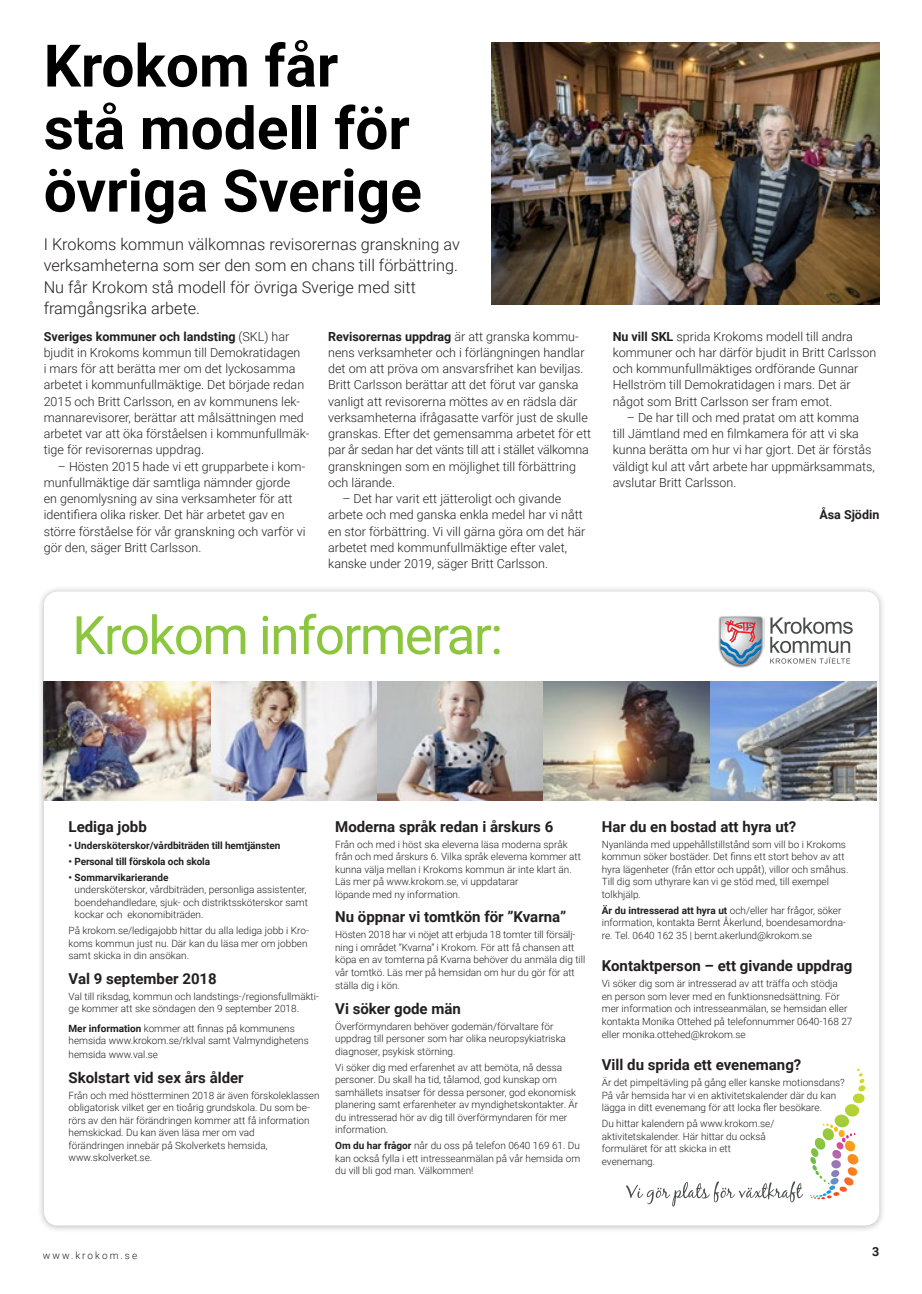
<style>
.page{position:relative;width:922px;height:1294px;background:#fff}
.page>*{position:absolute;margin:0;border:0;box-sizing:border-box;transform-origin:0 0}
.t1{font:700 58.62px/62.5px "Roboto";color:#000001}
.t2{font:53px "Roboto";letter-spacing:-.03em;color:#8bc63e}
.t3{font:300 16.25px/21.2px "Roboto";color:#231f20}
.t4{font:700 15px "Roboto";color:#231f20}
.t5{font:300 12.5px/16.2px "Roboto";color:#231f20}
.t6{font:700 12.5px "Roboto";color:#231f20}
.t7{font:300 10px/12.5px "Roboto";color:#231f20}
.t8{font:700 10px "Roboto";letter-spacing:-.01em;color:#231f20}
.t9{font:300 10px "Roboto";letter-spacing:.2em;color:#231f20}
.s1{font-weight:700}
</style>
<div class="page">
<div style="left:37px;top:584px;width:848px;height:648px;background:#231f20;opacity:.3"></div>
<div style="left:44px;top:591px;width:835px;height:634px;background:#fff;border-radius:14px"></div>
<img style="left:44px;top:681px;width:832px;height:119px">
<img style="left:491px;top:43px;width:388px;height:262px">
<img style="left:718px;top:616px;width:46px;height:52px">
<svg style="left:720px;top:617px;width:41px;height:48px;background:#a9a5b3"></svg>
<svg style="left:770px;top:617px;width:82px;height:46px"></svg>
<svg style="left:626px;top:1181px;width:177px;height:25px"></svg>
<img style="left:810px;top:1068px;width:55px;height:131px">
<h1 class="t1" style="left:44px;top:32px;width:379px">Krokom får stå modell för övriga Sverige</h1>
<h3 class="t3" style="left:44px;top:233px;width:417px">I Krokoms kommun välkomnas revisorernas granskning av verksamheterna som ser den som en chans till förbättring.<br>Nu får Krokom stå modell för övriga Sverige med sitt framgångsrika arbete.</h3>
<p class="t5" style="left:44px;top:327px;width:267px"><span class="s1">Sveriges kommuner och landsting</span> (SKL) har bjudit in Krokoms kommun till Demokratidagen<br>i mars för att berätta mer om det lyckosamma arbetet i kommunfullmäktige. Det började redan 2015 och Britt Carlsson, en av kommunens lek&shy;mannarevisorer, berättar att målsättningen med arbetet var att öka förståelsen i kommunfullmäk&shy;tige för revisorernas uppdrag.</p>
<p class="t5" style="left:44px;top:457px;width:263px;text-indent:14px">– Hösten 2015 hade vi ett grupparbete i kom&shy;munfullmäktige där samtliga nämnder gjorde en genomlysning av sina verksamheter för att identifiera olika risker. Det här arbetet gav en större förståelse för vår granskning och varför vi gör den, säger Britt Carlsson.</p>
<p class="t5" style="left:328px;top:327px;width:264px"><span class="s1">Revisorernas uppdrag</span> är att granska kommu&shy;nens verksamheter och i förlängningen handlar det om att pröva om ansvarsfrihet kan beviljas.<br>Britt Carlsson berättar att det förut var ganska vanligt att revisorerna möttes av en rädsla där verksamheterna ifrågasatte varför just de skulle granskas. Efter det gemensamma arbetet för ett par år sedan har det vänts till att i stället välkomna granskningen som en möjlighet till förbättring och lärande.</p>
<p class="t5" style="left:328px;top:490px;width:259px;text-indent:14px">– Det har varit ett jätteroligt och givande arbete och med ganska enkla medel har vi nått en stor förbättring. Vi vill gärna göra om det här arbetet med kommunfullmäktige efter valet, kanske under 2019, säger Britt Carlsson.</p>
<h2 class="t2" style="left:72px;top:598px;width:432px">Krokom informerar:</h2>
<p class="t5" style="left:612px;top:327px;width:265px"><span class="s1">Nu vill SKL</span> sprida Krokoms modell till andra kommuner och har därför bjudit in Britt Carlsson och kommunfullmäktiges ordförande Gunnar Hellström till Demokratidagen i mars. Det är något som Britt Carlsson ser fram emot.</p>
<p class="t5" style="left:612px;top:409px;width:263px;text-indent:14px">– De har till och med pratat om att komma<br>till Jämtland med en filmkamera för att vi ska kunna berätta om hur vi har gjort. Det är förstås väldigt kul att vårt arbete har uppmärksammats, avslutar Britt Carlsson.</p>
<p class="t6" style="left:819px;top:506px;width:62px">Åsa Sjödin</p>
<h3 class="t4" style="left:69px;top:816px;width:80px">Lediga jobb</h3>
<p class="t8" style="left:69px;top:838px;width:213px">• Undersköterskor/vårdbiträden till hemtjänsten</p>
<p class="t8" style="left:69px;top:854px;width:143px">• Personal till förskola och skola</p>
<p class="t8" style="left:69px;top:870px;width:101px">• Sommarvikarierande</p>
<p class="t7" style="left:75px;top:882px;width:235px">undersköterskor, vårdbiträden, personliga assistenter, boendehandledare, sjuk- och distriktssköterskor samt kockar och ekonomibiträden.</p>
<p class="t7" style="left:69px;top:924px;width:242px">På krokom.se/ledigajobb hittar du alla lediga jobb i Kro&shy;koms kommun just nu. Där kan du läsa mer om jobben samt skicka in din ansökan.</p>
<h3 class="t4" style="left:69px;top:967px;width:150px">Val 9 september 2018</h3>
<p class="t7" style="left:69px;top:989px;width:252px">Val till riksdag, kommun och landstings-/regionsfullmäkti&shy;ge kommer att ske söndagen den 9 september 2018.</p>
<p class="t7" style="left:69px;top:1021px;width:242px"><span class="s1">Mer information</span> kommer att finnas på kommunens hemsida www.krokom.se/rklval samt Valmyndighetens</p>
<p class="t7" style="left:69px;top:1047px;width:91px">hemsida www.val.se</p>
<h3 class="t4" style="left:69px;top:1066px;width:177px">Skolstart vid sex års ålder</h3>
<p class="t7" style="left:69px;top:1088px;width:252px">Från och med höstterminen 2018 är även förskoleklassen obligatorisk vilket ger en tioårig grundskola. Du som be&shy;rörs av den här förändringen kommer att få information hemskickad. Du kan även läsa mer om vad<br>förändringen innebär på Skolverkets hemsida, www.skolverket.se.</p>
<h3 class="t4" style="left:335px;top:815px;width:219px">Moderna språk redan i årskurs 6</h3>
<p class="t7" style="left:335px;top:837px;width:247px">Från och med i höst ska eleverna läsa moderna språk från och med årskurs 6. Vilka språk eleverna kommer att kunna välja mellan i Krokoms kommun är inte klart än.<br>Läs mer på www.krokom.se, vi uppdatarar<br>löpande med ny information.</p>
<h3 class="t4" style="left:335px;top:906px;width:232px">Nu öppnar vi tomtkön för ”Kvarna”</h3>
<p class="t7" style="left:335px;top:928px;width:251px">Hösten 2018 har vi nöjet att erbjuda 18 tomter till försälj&shy;ning i området ”Kvarna” i Krokom. För att få chansen att köpa en av tomterna på Kvarna behöver du anmäla dig till vår tomtkö. Läs mer på hemsidan om hur du gör för att ställa dig i kön.</p>
<h3 class="t4" style="left:335px;top:997px;width:127px">Vi söker gode män</h3>
<p class="t7" style="left:335px;top:1019px;width:232px">Överförmyndaren behöver godemän/förvaltare för uppdrag till personer som har olika neuropsykiatriska diagnoser, psykisk störning.</p>
<p class="t7" style="left:335px;top:1060px;width:244px">Vi söker dig med erfarenhet av att bemöta, nå dessa personer. Du skall ha tid, tålamod, god kunskap om samhällets insatser för dessa personer, god ekonomisk planering samt erfarenheter av myndighetskontakter. Är du intresserad hör av dig till överförmyndaren för mer information.</p>
<p class="t7" style="left:335px;top:1138px;width:246px;text-align:justify"><span class="s1">Om du har frågor</span> når du oss på telefon 0640 169 61. Du kan också fylla i ett intresseanmälan på vår hemsida om du vill bli god man. Välkommen!</p>
<h3 class="t4" style="left:601px;top:815px;width:196px">Har du en bostad att hyra ut?</h3>
<p class="t7" style="left:601px;top:837px;width:248px">Nyanlända med uppehållstillstånd som vill bo i Krokoms kommun söker bostäder. Det finns ett stort behov av att hyra lägenheter (från ettor och uppåt), villor och småhus.<br>Till dig som uthyrare kan vi ge stöd med, till exempel tolkhjälp.</p>
<p class="t7" style="left:601px;top:903px;width:246px"><span class="s1">Är du intresserad att hyra ut</span> och/eller har frågor, söker information, kontakta Bernt Åkerlund, boendesamordna&shy;re. Tel. 0640 162 35 | bernt.akerlund@krokom.se</p>
<h3 class="t4" style="left:601px;top:955px;width:252px">Kontaktperson – ett givande uppdrag</h3>
<p class="t7" style="left:601px;top:977px;width:252px">Vi söker dig som är intresserad av att träffa och stödja<br>en person som lever med en funktionsnedsättning. För mer information och intresseanmälan, se hemsidan eller kontakta Monika Ottehed på telefonnummer 0640-168 27 eller monika.ottehed@krokom.se</p>
<h3 class="t4" style="left:601px;top:1054px;width:201px">Vill du sprida ett evenemang?</h3>
<p class="t7" style="left:601px;top:1076px;width:244px">Är det pimpeltävling på gång eller kanske motionsdans?<br>På vår hemsida har vi en aktivitetskalender där du kan lägga in ditt evenemang för att locka fler besökare.</p>
<p class="t7" style="left:601px;top:1117px;width:174px">Du hittar kalendern på www.krokom.se/ aktivitetskalender. Här hittar du också formuläret för att skicka in ett evenemang.</p>
<p class="t9" style="left:43px;top:1247px;width:96px">www.krokom.se</p>
<p class="t6" style="left:872px;top:1243px;width:9px">3</p>
</div>
